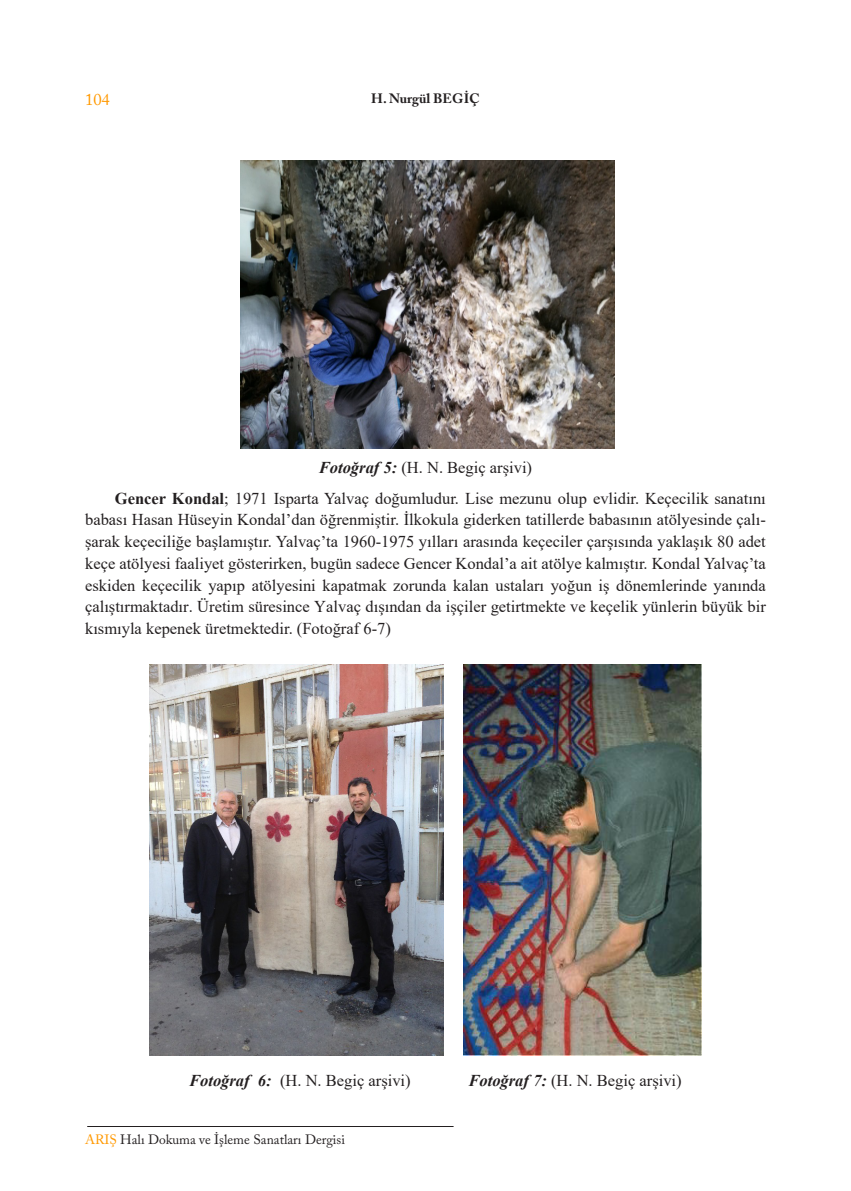
<style>
.page{position:relative;width:851px;height:1191px;background:#fff}
.page>*{position:absolute;margin:0;border:0;box-sizing:border-box;transform-origin:0 0}
.t1{font:16.5px/21.8px "Times New Roman";color:#231f20;text-align:justify}
.t2{font:16.5px "Adobe Caslon Pro";color:#f90}
.t3{font:13.5px "Adobe Caslon Pro";color:#231f20}
.t4{font:700 13.5px "Adobe Caslon Pro";color:#231f20}
.s1{font-weight:700;font-style:italic}
.s2{font-weight:700}
.s3{color:#f90}
</style>
<div class="page">
<hr style="left:87px;top:1126px;width:366px;height:1px;background:#231f20">
<img style="left:240px;top:160px;width:374px;height:288px">
<img style="left:150px;top:664px;width:293px;height:391px">
<img style="left:463px;top:664px;width:238px;height:391px">
<p class="t2" style="left:85px;top:90px;width:26px">104</p>
<p class="t4" style="left:371px;top:90px;width:110px">H. Nurgül BEGİÇ</p>
<p class="t1" style="left:319px;top:456px;width:215px"><span class="s1">Fotoğraf 5:</span> (H. N. Begiç arşivi)</p>
<p class="t1" style="left:85px;top:487px;width:682px;text-indent:30px"><span class="s2">Gencer Kondal</span>; 1971 Isparta Yalvaç doğumludur. Lise mezunu olup evlidir. Keçecilik sanatını babası Hasan Hüseyin Kondal’dan öğrenmiştir. İlkokula giderken tatillerde babasının atölyesinde çalı&shy;şarak keçeciliğe başlamıştır. Yalvaç’ta 1960-1975 yılları arasında keçeciler çarşısında yaklaşık 80 adet keçe atölyesi faaliyet gösterirken, bugün sadece Gencer Kondal’a ait atölye kalmıştır. Kondal Yalvaç’ta eskiden keçecilik yapıp atölyesini kapatmak zorunda kalan ustaları yoğun iş dönemlerinde yanında çalıştırmaktadır. Üretim süresince Yalvaç dışından da işçiler getirtmekte ve keçelik yünlerin büyük bir kısmıyla kepenek üretmektedir. (Fotoğraf 6-7)</p>
<p class="t1" style="left:189px;top:1069px;width:223px"><span class="s1">Fotoğraf 6:</span> (H. N. Begiç arşivi)</p>
<p class="t1" style="left:468px;top:1069px;width:215px"><span class="s1">Fotoğraf 7:</span> (H. N. Begiç arşivi)</p>
<p class="t3" style="left:85px;top:1131px;width:261px"><span class="s3">ARIŞ</span> Halı Dokuma ve İşleme Sanatları Dergisi</p>
</div>
